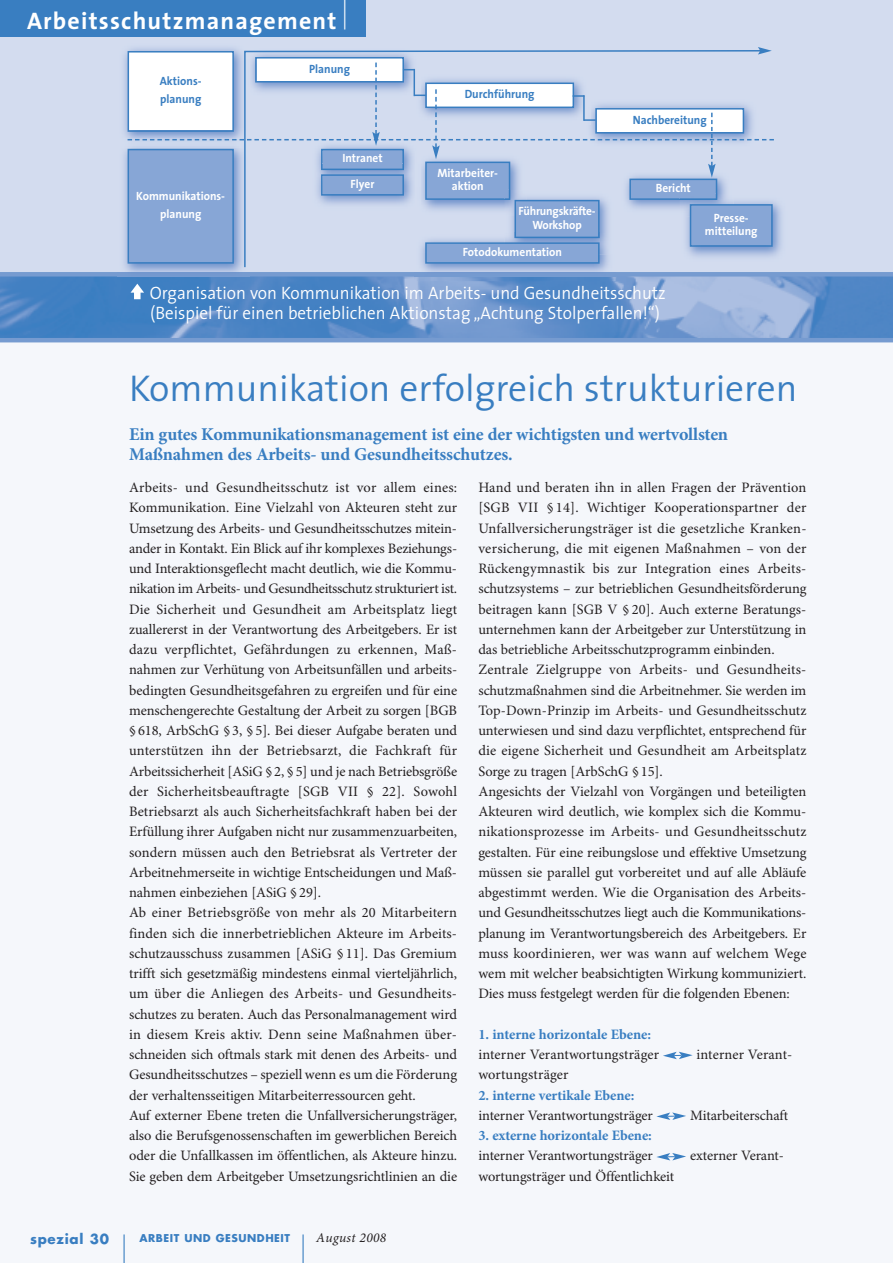
<style>
.page{position:relative;width:893px;height:1263px;background:#fff}
.page>*{position:absolute;margin:0;border:0;box-sizing:border-box;transform-origin:0 0}
.t1{font:700 42px "BG Thesis";color:#397ec1;scale:.25 1}
.t2{font:300 37.5px "BG Thesis";color:#397ec1}
.t3{font:700 24px "BG Thesis";letter-spacing:.05em;color:#fff}
.t4{font:300 18px/19.5px "BG Thesis";color:#fff;scale:.95 1}
.t5{font:700 18px/20.2px "BG Minion";letter-spacing:-.01em;color:#397ec1}
.t6{font:14.4px/20.2px "BG Minion";letter-spacing:-.005em;color:#231f20}
.t7{font:700 14.4px "BG Minion";letter-spacing:-.005em;color:#397ec1}
.t8{font:italic 13.5px "BG Minion";letter-spacing:.025em;color:#231f20}
.t9{font:700 13.5px "Futura";letter-spacing:.05em;color:#397ec1}
.t10{font:700 12px/13.5px "BG Thesis";color:#fff;text-align:center;scale:.95 1}
.t11{font:700 12px/18px "BG Thesis";color:#397ec1;scale:.95 1}
.t12{font:700 10.5px "Futura";letter-spacing:.05em;color:#397ec1}
</style>
<div class="page">
<div style="left:0;top:0;width:893px;height:340px;background:#d3dcef"></div>
<div style="left:0;top:340px;width:893px;height:923px;background:#f5f7fb"></div>
<img style="left:0;top:277px;width:893px;height:61px">
<hr style="left:0;top:338px;width:893px;height:4px;background:#769bd0">
<div style="left:0;top:0;width:366px;height:37px;background:#397ec1"></div>
<svg style="left:131px;top:284px;width:13px;height:15px"></svg>
<svg style="left:656px;top:1153px;width:30px;height:7px"></svg>
<svg style="left:656px;top:1112px;width:30px;height:8px"></svg>
<svg style="left:663px;top:1052px;width:30px;height:7px"></svg>
<div style="left:0;top:272px;width:893px;height:5px;background:#769bd0"></div>
<img style="left:118px;top:48px;width:132px;height:232px">
<div style="left:129px;top:53px;width:103px;height:77px;background:#fff"></div>
<div style="left:128px;top:51px;width:106px;height:81px;border:2px solid #397ec1"></div>
<img style="left:118px;top:139px;width:10px;height:9px">
<div style="left:129px;top:150px;width:103px;height:112px;background:#87a6d6"></div>
<div style="left:128px;top:149px;width:106px;height:115px;border:2px solid #397ec1"></div>
<img style="left:415px;top:269px;width:201px;height:11px">
<img style="left:762px;top:201px;width:20px;height:56px">
<div style="left:691px;top:206px;width:80px;height:39px;background:#87a6d6"></div>
<div style="left:690px;top:204px;width:83px;height:43px;border:2px solid #397ec1"></div>
<svg style="left:128px;top:63px;width:646px;height:115px"></svg>
<svg style="left:243px;top:49px;width:519px;height:220px"></svg>
<svg style="left:758px;top:47px;width:14px;height:8px"></svg>
<h3 class="t3" style="left:27px;top:12px;width:321px">Arbeitsschutzmanagement <sup>|</sup></h3>
<p class="t11" style="left:160px;top:73px;width:45px">Aktions&shy;planung</p>
<p class="t10" style="left:136px;top:188px;width:95px;line-height:18px">Kommunikations&shy;planung</p>
<p class="t11" style="left:309px;top:61px;width:45px">Planung</p>
<p class="t10" style="left:342px;top:147px;width:44px;line-height:25.5px">Intranet<br>Flyer</p>
<p class="t11" style="left:465px;top:86px;width:75px">Durchführung</p>
<p class="t10" style="left:438px;top:167px;width:65px">Mitarbeiter&shy;aktion</p>
<p class="t10" style="left:518px;top:205px;width:83px">Führungskräfte-<br>Workshop</p>
<p class="t10" style="left:463px;top:246px;width:106px">Fotodokumentation</p>
<p class="t11" style="left:633px;top:112px;width:79px">Nachbereitung</p>
<p class="t10" style="left:656px;top:182px;width:38px">Bericht</p>
<p class="t10" style="left:705px;top:212px;width:57px">Presse&shy;mitteilung</p>
<p class="t4" style="left:150px;top:286px;width:545px">Organisation von Kommunikation im Arbeits- und Gesundheitsschutz (Beispiel für einen betrieblichen Aktionstag „Achtung Stolperfallen!“)</p>
<h2 class="t2" style="left:129px;top:375px;width:670px">Kommunikation erfolgreich strukturieren</h2>
<p class="t5" style="left:129px;top:425px;width:601px">Ein gutes Kommunikationsmanagement ist eine der wichtigsten und wertvollsten<br>Maßnahmen des Arbeits- und Gesundheitsschutzes.</p>
<p class="t6" style="left:129px;top:479px;width:330px">Arbeits- und Gesundheitsschutz ist vor allem eines:<br>Kommunikation. Eine Vielzahl von Akteuren steht zur Umsetzung des Arbeits- und Gesundheitsschutzes mitein&shy;ander in Kontakt. Ein Blick auf ihr komplexes Beziehungs&shy;und Interaktionsgeflecht macht deutlich, wie die Kommu&shy;nikation im Arbeits- und Gesundheitsschutz strukturiert ist.<br>Die Sicherheit und Gesundheit am Arbeitsplatz liegt zuallererst in der Verantwortung des Arbeitgebers. Er ist dazu verpflichtet, Gefährdungen zu erkennen, Maß&shy;nahmen zur Verhütung von Arbeitsunfällen und arbeits&shy;bedingten Gesundheitsgefahren zu ergreifen und für eine menschengerechte Gestaltung der Arbeit zu sorgen [BGB § 618, ArbSchG § 3, § 5]. Bei dieser Aufgabe beraten und unterstützen ihn der Betriebsarzt, die Fachkraft für Arbeitssicherheit [ASiG § 2, § 5] und je nach Betriebsgröße der Sicherheitsbeauftragte [SGB VII § 22]. Sowohl Betriebsarzt als auch Sicherheitsfachkraft haben bei der Erfüllung ihrer Aufgaben nicht nur zusammenzuarbeiten, sondern müssen auch den Betriebsrat als Vertreter der Arbeitnehmerseite in wichtige Entscheidungen und Maß&shy;nahmen einbeziehen [ASiG § 29].<br>Ab einer Betriebsgröße von mehr als 20 Mitarbeitern finden sich die innerbetrieblichen Akteure im Arbeits&shy;schutzausschuss zusammen [ASiG § 11]. Das Gremium trifft sich gesetzmäßig mindestens einmal vierteljährlich, um über die Anliegen des Arbeits- und Gesundheits&shy;schutzes zu beraten. Auch das Personalmanagement wird in diesem Kreis aktiv. Denn seine Maßnahmen über&shy;schneiden sich oftmals stark mit denen des Arbeits- und Gesundheitsschutzes – speziell wenn es um die Förderung der verhaltensseitigen Mitarbeiterressourcen geht.<br>Auf externer Ebene treten die Unfallversicherungsträger, also die Berufsgenossenschaften im gewerblichen Bereich oder die Unfallkassen im öffentlichen, als Akteure hinzu.<br>Sie geben dem Arbeitgeber Umsetzungsrichtlinien an die</p>
<p class="t6" style="left:478px;top:479px;width:330px">Hand und beraten ihn in allen Fragen der Prävention [SGB VII § 14]. Wichtiger Kooperationspartner der Unfallversicherungsträger ist die gesetzliche Kranken&shy;versicherung, die mit eigenen Maßnahmen – von der Rückengymnastik bis zur Integration eines Arbeits&shy;schutzsystems – zur betrieblichen Gesundheitsförderung beitragen kann [SGB V § 20]. Auch externe Beratungs&shy;unternehmen kann der Arbeitgeber zur Unterstützung in das betriebliche Arbeitsschutzprogramm einbinden.<br>Zentrale Zielgruppe von Arbeits- und Gesundheits&shy;schutzmaßnahmen sind die Arbeitnehmer. Sie werden im Top-Down-Prinzip im Arbeits- und Gesundheitsschutz unterwiesen und sind dazu verpflichtet, entsprechend für die eigene Sicherheit und Gesundheit am Arbeitsplatz Sorge zu tragen [ArbSchG § 15].<br>Angesichts der Vielzahl von Vorgängen und beteiligten Akteuren wird deutlich, wie komplex sich die Kommu&shy;nikationsprozesse im Arbeits- und Gesundheitsschutz gestalten. Für eine reibungslose und effektive Umsetzung müssen sie parallel gut vorbereitet und auf alle Abläufe abgestimmt werden. Wie die Organisation des Arbeits&shy;und Gesundheitsschutzes liegt auch die Kommunikations&shy;planung im Verantwortungsbereich des Arbeitgebers. Er muss koordinieren, wer was wann auf welchem Wege wem mit welcher beabsichtigten Wirkung kommuniziert.<br>Dies muss festgelegt werden für die folgenden Ebenen:</p>
<p class="t7" style="left:478px;top:1029px;width:174px">1. interne horizontale Ebene:</p>
<p class="t6" style="left:478px;top:1046px;width:182px">interner Verantwortungsträger</p>
<p class="t6" style="left:696px;top:1046px;width:97px">interner Verant-</p>
<p class="t6" style="left:478px;top:1066px;width:92px">wortungsträger</p>
<p class="t7" style="left:478px;top:1090px;width:158px">2. interne vertikale Ebene:</p>
<p class="t6" style="left:478px;top:1106px;width:176px">interner Verantwortungsträger</p>
<p class="t6" style="left:690px;top:1106px;width:100px">Mitarbeiterschaft</p>
<p class="t7" style="left:478px;top:1130px;width:175px">3. externe horizontale Ebene:</p>
<p class="t6" style="left:478px;top:1147px;width:176px">interner Verantwortungsträger</p>
<p class="t6" style="left:690px;top:1147px;width:95px">externer Verant-</p>
<p class="t6" style="left:478px;top:1167px;width:197px">wortungsträger und Öffentlichkeit</p>
<p class="t9" style="left:30px;top:1232px;width:80px">spezial 30</p>
<h1 class="t1" style="left:123px;top:1235px;width:13px">|</h1>
<p class="t12" style="left:140px;top:1233px;width:152px">ARBEIT UND GESUNDHEIT</p>
<h1 class="t1" style="left:302px;top:1235px;width:13px">|</h1>
<p class="t8" style="left:316px;top:1232px;width:72px">August 2008</p>
</div>
